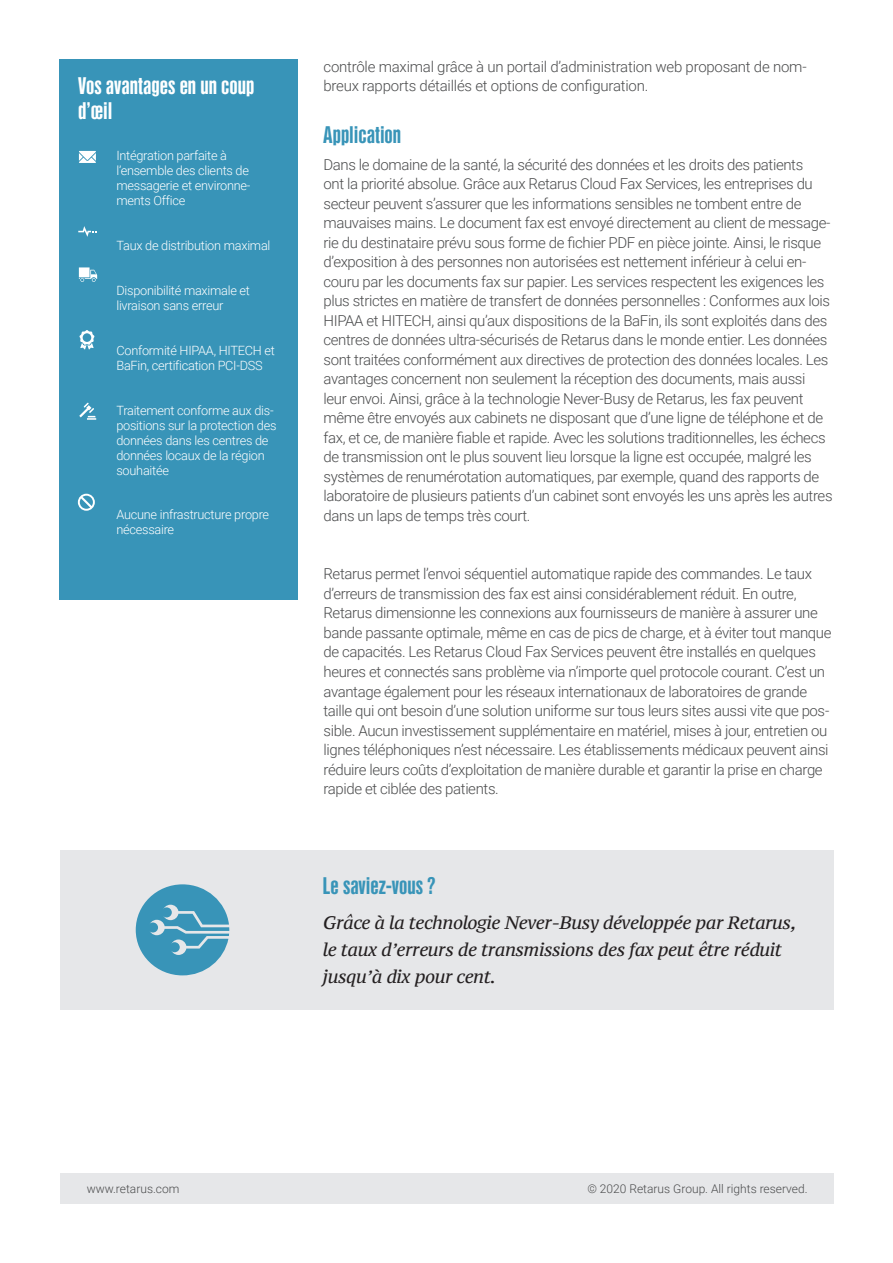
<style>
.page{position:relative;width:893px;height:1263px;background:#fff}
.page>*{position:absolute;margin:0;border:0;box-sizing:border-box;transform-origin:0 0}
.Fließtext-Headline{font:700 21px "Newhouse DTS Cond";color:#3894b8}
.Kasten-Headline{font:700 21px/25.5px "Newhouse DTS Cond";color:#fff}
.Zitat{font:italic 18px/27px "PT Serif Caption";letter-spacing:-.025em;color:#231f20}
.Fließtext{font:300 15px/19.5px "Roboto";letter-spacing:-.025em;color:#4b4c4d}
.Kasten-Inhalt{font:300 12.75px/15px "Roboto";letter-spacing:-.02em;color:#fff}
.Adressblock{font:300 12px "Roboto";color:#4b4c4d}
</style>
<div class="page">
<div style="left:60px;top:850px;width:773px;height:160px;background:#e6e7e9"></div>
<div style="left:60px;top:1173px;width:773px;height:30px;background:#e6e7e9"></div>
<div style="left:60px;top:59px;width:238px;height:541px;background:#3894b8"></div>
<svg style="left:136px;top:884px;width:93px;height:91px"></svg>
<div style="left:161px;top:907px;width:11px;height:10px;background:#3894b8;border-radius:50%"></div>
<div style="left:148px;top:922px;width:10px;height:10px;background:#3894b8;border-radius:50%"></div>
<div style="left:169px;top:942px;width:11px;height:10px;background:#3894b8;border-radius:50%"></div>
<svg style="left:79px;top:151px;width:17px;height:12px"></svg>
<svg style="left:78px;top:494px;width:17px;height:17px"></svg>
<svg style="left:79px;top:267px;width:18px;height:15px"></svg>
<svg style="left:78px;top:226px;width:19px;height:11px"></svg>
<svg style="left:79px;top:403px;width:17px;height:17px"></svg>
<svg style="left:79px;top:330px;width:16px;height:20px"></svg>
<p class="Kasten-Headline" style="left:78px;top:73px;width:178px">Vos avantages en un coup d’œil</p>
<p class="Kasten-Inhalt" style="left:116px;top:148px;width:136px">Intégration parfaite à l’ensemble des clients de messagerie et environne&shy;ments Office</p>
<p class="Kasten-Inhalt" style="left:116px;top:238px;width:155px">Taux de distribution maximal</p>
<p class="Kasten-Inhalt" style="left:116px;top:282px;width:135px">Disponibilité maximale et livraison sans erreur</p>
<p class="Kasten-Inhalt" style="left:116px;top:342px;width:160px">Conformité HIPAA, HITECH et<br>BaFin, certification PCI-DSS</p>
<p class="Kasten-Inhalt" style="left:116px;top:402px;width:162px">Traitement conforme aux dis&shy;positions sur la protection des données dans les centres de données locaux de la région souhaitée</p>
<p class="Kasten-Inhalt" style="left:116px;top:507px;width:154px">Aucune infrastructure propre nécessaire</p>
<p class="Fließtext" style="left:323px;top:56px;width:485px">contrôle maximal grâce à un portail d’administration web proposant de nom&shy;breux rapports détaillés et options de configuration.</p>
<p class="Fließtext-Headline" style="left:323px;top:121px;width:79px">Application</p>
<p class="Fließtext" style="left:323px;top:154px;width:511px">Dans le domaine de la santé, la sécurité des données et les droits des patients<br>ont la priorité absolue. Grâce aux Retarus Cloud Fax Services, les entreprises du secteur peuvent s’assurer que les informations sensibles ne tombent entre de mauvaises mains. Le document fax est envoyé directement au client de message&shy;rie du destinataire prévu sous forme de fichier PDF en pièce jointe. Ainsi, le risque d’exposition à des personnes non autorisées est nettement inférieur à celui en&shy;couru par les documents fax sur papier. Les services respectent les exigences les plus strictes en matière de transfert de données personnelles : Conformes aux lois HIPAA et HITECH, ainsi qu’aux dispositions de la BaFin, ils sont exploités dans des centres de données ultra-sécurisés de Retarus dans le monde entier. Les données sont traitées conformément aux directives de protection des données locales. Les avantages concernent non seulement la réception des documents, mais aussi<br>leur envoi. Ainsi, grâce à la technologie Never-Busy de Retarus, les fax peuvent même être envoyés aux cabinets ne disposant que d’une ligne de téléphone et de fax, et ce, de manière fiable et rapide. Avec les solutions traditionnelles, les échecs de transmission ont le plus souvent lieu lorsque la ligne est occupée, malgré les systèmes de renumérotation automatiques, par exemple, quand des rapports de laboratoire de plusieurs patients d’un cabinet sont envoyés les uns après les autres dans un laps de temps très court.</p>
<p class="Fließtext" style="left:323px;top:564px;width:509px">Retarus permet l’envoi séquentiel automatique rapide des commandes. Le taux d’erreurs de transmission des fax est ainsi considérablement réduit. En outre, Retarus dimensionne les connexions aux fournisseurs de manière à assurer une bande passante optimale, même en cas de pics de charge, et à éviter tout manque de capacités. Les Retarus Cloud Fax Services peuvent être installés en quelques heures et connectés sans problème via n’importe quel protocole courant. C’est un avantage également pour les réseaux internationaux de laboratoires de grande taille qui ont besoin d’une solution uniforme sur tous leurs sites aussi vite que pos&shy;sible. Aucun investissement supplémentaire en matériel, mises à jour, entretien ou lignes téléphoniques n’est nécessaire. Les établissements médicaux peuvent ainsi réduire leurs coûts d’exploitation de manière durable et garantir la prise en charge rapide et ciblée des patients.</p>
<p class="Fließtext-Headline" style="left:323px;top:872px;width:114px">Le saviez-vous ?</p>
<p class="Zitat" style="left:323px;top:909px;width:475px">Grâce à la technologie Never-Busy développée par Retarus, le taux d’erreurs de transmissions des fax peut être réduit jusqu’à dix pour cent.</p>
<p class="Adressblock" style="left:87px;top:1180px;width:94px">www.retarus.com</p>
<p class="Adressblock" style="left:587px;top:1180px;width:222px">© 2020 Retarus Group. All rights reserved.</p>
</div>
